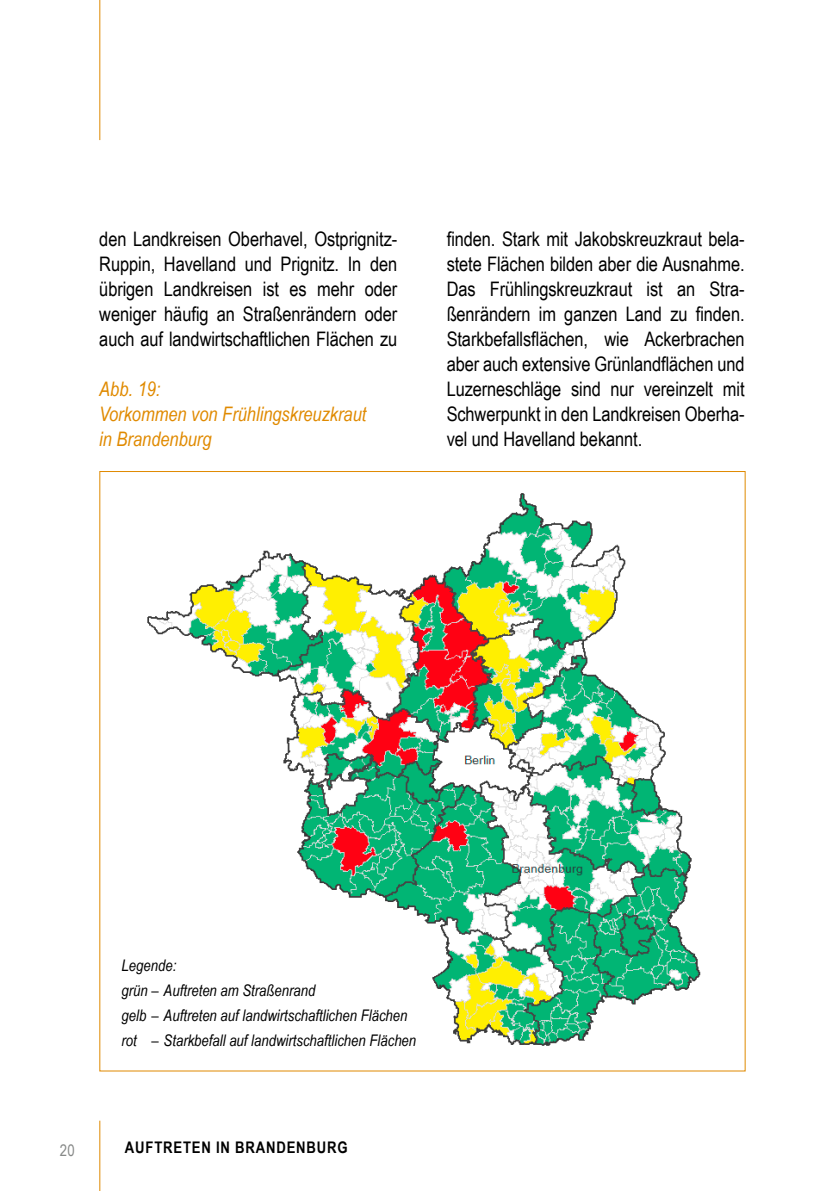
<style>
.page{position:relative;width:840px;height:1191px;background:#fff}
.page>*{position:absolute;margin:0;border:0;box-sizing:border-box;transform-origin:0 0}
.t1{font:20px/25px "Arial Narrow";letter-spacing:-.005em;color:#000;text-align:justify}
.t2{font:italic 20px/25px "Arial Narrow";color:#e08a00}
.t3{font:italic 16px/25px "Arial Narrow";color:#000}
.t4{font:700 16px "Arial Narrow";letter-spacing:.05em;color:#000}
.t5{font:16px "Arial Narrow";color:#878988}
</style>
<div class="page">
<hr style="left:99px;top:0;width:1px;height:140px;background:#e08a00">
<hr style="left:99px;top:1120px;width:1px;height:71px;background:#e08a00">
<img style="left:147px;top:493px;width:554px;height:553px">
<p class="t1" style="left:99px;top:226px;width:299px">den Landkreisen Oberhavel, Ostprignitz-Ruppin, Havelland und Prignitz. In den übrigen Landkreisen ist es mehr oder weniger häufig an Straßenrändern oder auch auf landwirtschaftlichen Flächen zu</p>
<p class="t1" style="left:446px;top:226px;width:299px">finden. Stark mit Jakobskreuzkraut bela&shy;stete Flächen bilden aber die Ausnahme.<br>Das Frühlingskreuzkraut ist an Stra&shy;ßenrändern im ganzen Land zu finden.<br>Starkbefallsflächen, wie Ackerbrachen aber auch extensive Grünlandflächen und Luzerneschläge sind nur vereinzelt mit Schwerpunkt in den Landkreisen Oberha&shy;vel und Havelland bekannt.</p>
<p class="t2" style="left:99px;top:376px;width:268px">Abb. 19:<br>Vorkommen von Frühlingskreuzkraut in Brandenburg</p>
<p class="t3" style="left:121px;top:952px;width:296px">Legende:<br>grün – Auftreten am Straßenrand<br>gelb – Auftreten auf landwirtschaftlichen Flächen rot – Starkbefall auf landwirtschaftlichen Flächen</p>
<p class="t5" style="left:60px;top:1138px;width:16px">20</p>
<p class="t4" style="left:125px;top:1135px;width:224px">AUFTRETEN IN BRANDENBURG</p>
</div>
